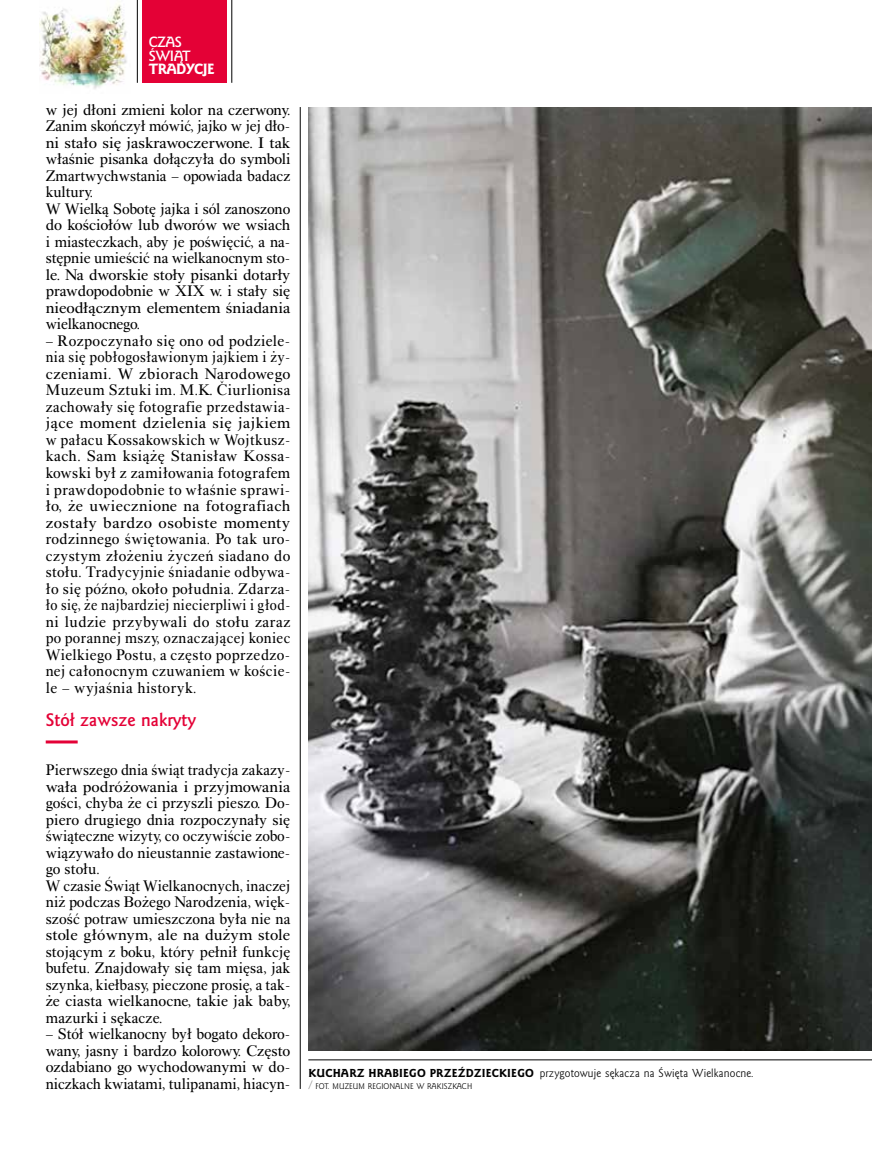
<style>
.page{position:relative;width:872px;height:1157px;background:#fff}
.page>*{position:absolute;margin:0;border:0;box-sizing:border-box;transform-origin:0 0}
.t1{font:700 16.5px "Goldy EFN";color:#e40136}
.t2{font:15.75px/16.5px "Alpha Book TTEFN";color:#000}
.t3{font:700 13.5px/13.5px "Goldy EFN";letter-spacing:-.04em;color:#fff}
.t4{font:13.5px "Goldy EFN Heavy";letter-spacing:-.04em;color:#fff}
.t5{font:10.5px "Goldy EFN";letter-spacing:.02em;color:#000}
.t6{font:7.5px "Goldy EFN";letter-spacing:.02em;color:#000}
.s1{font-family:"Goldy EFN Heavy"}
.s2{font-size:10.5px;color:#878787}
</style>
<div class="page">
<hr style="left:46px;top:740px;width:32px;height:3px;background:#e40136">
<div style="left:142px;top:0;width:84px;height:83px;background:#e40136"></div>
<hr style="left:231px;top:0;width:1px;height:83px;background:#000">
<hr style="left:137px;top:0;width:1px;height:83px;background:#000">
<img style="left:39px;top:4px;width:88px;height:85px">
<hr style="left:308px;top:1059px;width:564px;height:1px;background:#000">
<img style="left:308px;top:107px;width:564px;height:943px">
<hr style="left:300px;top:107px;width:1px;height:982px;background:#000">
<p class="t3" style="left:149px;top:35px;width:43px">CZAS<br>ŚWIĄT</p>
<p class="t4" style="left:149px;top:61px;width:67px">TRADYCJE</p>
<p class="t2" style="left:46px;top:101px;width:246px">w jej dłoni zmieni kolor na czerwony.<br>Zanim skończył mówić, jajko w jej dło&shy;ni stało się jaskrawoczerwone. I tak właśnie pisanka dołączyła do symboli Zmartwychwstania – opowiada badacz kultury.<br>W Wielką Sobotę jajka i sól zanoszono do kościołów lub dworów we wsiach i miasteczkach, aby je poświęcić, a na&shy;stępnie umieścić na wielkanocnym sto&shy;le. Na dworskie stoły pisanki dotarły prawdopodobnie w XIX w. i stały się nieodłącznym elementem śniadania wielkanocnego.</p>
<p class="t2" style="left:46px;top:332px;width:246px;text-align:justify">– Rozpoczynało się ono od podziele&shy;nia się pobłogosławionym jajkiem i ży&shy;czeniami. W zbiorach Narodowego Muzeum Sztuki im. M.K. Čiurlionisa zachowały się fotografie przedstawia&shy;jące moment dzielenia się jajkiem w pałacu Kossakowskich w Wojtkusz&shy;kach. Sam książę Stanisław Kossa&shy;kowski był z zamiłowania fotografem i prawdopodobnie to właśnie sprawi&shy;ło, że uwiecznione na fotografiach zostały bardzo osobiste momenty rodzinnego świętowania. Po tak uro&shy;czystym złożeniu życzeń siadano do stołu. Tradycyjnie śniadanie odbywa&shy;ło się późno, około południa. Zdarza&shy;ło się, że najbardziej niecierpliwi i głod&shy;ni ludzie przybywali do stołu zaraz po porannej mszy, oznaczającej koniec Wielkiego Postu, a często poprzedzo&shy;nej całonocnym czuwaniem w koście&shy;le – wyjaśnia historyk.</p>
<p class="t1" style="left:46px;top:709px;width:152px">Stół zawsze nakryty</p>
<p class="t2" style="left:46px;top:761px;width:246px">Pierwszego dnia świąt tradycja zakazy&shy;wała podróżowania i przyjmowania gości, chyba że ci przyszli pieszo. Do&shy;piero drugiego dnia rozpoczynały się świąteczne wizyty, co oczywiście zobo&shy;wiązywało do nieustannie zastawione&shy;go stołu.<br>W czasie Świąt Wielkanocnych, inaczej niż podczas Bożego Narodzenia, więk&shy;szość potraw umieszczona była nie na stole głównym, ale na dużym stole stojącym z boku, który pełnił funkcję bufetu. Znajdowały się tam mięsa, jak szynka, kiełbasy, pieczone prosię, a tak&shy;że ciasta wielkanocne, takie jak baby, mazurki i sękacze.</p>
<p class="t2" style="left:46px;top:1025px;width:246px;text-align:justify">– Stół wielkanocny był bogato dekoro&shy;wany, jasny i bardzo kolorowy. Często ozdabiano go wychodowanymi w do&shy;niczkach kwiatami, tulipanami, hiacyn-</p>
<p class="t5" style="left:308px;top:1066px;width:447px"><span class="s1">KUCHARZ HRABIEGO PRZEŹDZIECKIEGO</span> przygotowuje sękacza na Święta Wielkanocne.</p>
<p class="t6" style="left:308px;top:1081px;width:165px"><span class="s2">/</span> FOT. MUZEUM REGIONALNE W RAKISZKACH</p>
</div>
